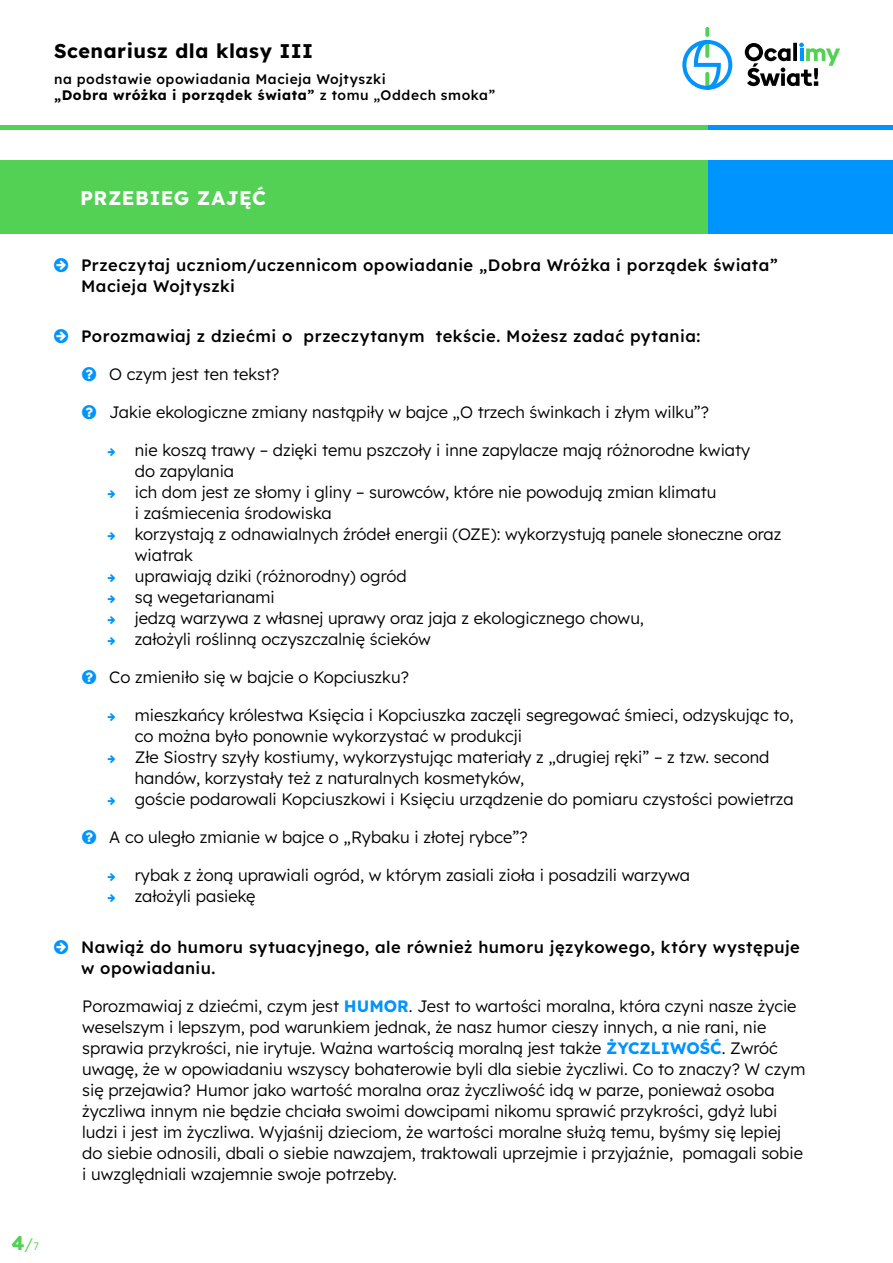
<style>
.page{position:relative;width:893px;height:1263px;background:#fff}
.page>*{position:absolute;margin:0;border:0;box-sizing:border-box;transform-origin:0 0}
.t1{font:700 19.8px "Lexend";letter-spacing:.025em;color:#000}
.t2{font:700 19.8px "Lexend";letter-spacing:.02em;color:#fff}
.t3{font:700 19.8px "Lexend";color:#52d154}
.t4{font:300 16.5px/21px "Lexend";color:#000}
.t5{font:500 16.5px/21px "Lexend";letter-spacing:.03em;color:#000}
.t6{font:500 13.8px/16.5px "Lexend";letter-spacing:.035em;color:#000}
.s1{font-weight:700}
.s2{font-weight:300;font-size:16.8px}
.s3{font-weight:300;font-size:10.8px}
.s4{font-weight:700;color:#0094ff}
</style>
<div class="page">
<div style="left:0;top:125px;width:893px;height:5px;background:#52d154"></div>
<div style="left:708px;top:125px;width:185px;height:5px;background:#0094ff"></div>
<svg style="left:705px;top:27px;width:4px;height:10px"></svg>
<svg style="left:682px;top:40px;width:50px;height:50px"></svg>
<svg style="left:745px;top:43px;width:95px;height:43px"></svg>
<div style="left:0;top:160px;width:893px;height:74px;background:#52d154"></div>
<div style="left:708px;top:160px;width:185px;height:74px;background:#0094ff"></div>
<p class="t1" style="left:54px;top:37px;width:261px">Scenariusz dla klasy III</p>
<p class="t6" style="left:54px;top:70px;width:443px">na podstawie opowiadania Macieja Wojtyszki<br><span class="s1">„Dobra wróżka i porządek świata”</span> z tomu „Oddech smoka”</p>
<p class="t3" style="left:11px;top:1228px;width:29px">4<span class="s2">/</span><span class="s3">7</span></p>
<p class="t2" style="left:80px;top:184px;width:187px">PRZEBIEG ZAJĘĆ</p>
<p class="t5" style="left:81px;top:253px;width:698px">Przeczytaj uczniom/uczennicom opowiadanie „Dobra Wróżka i porządek świata”<br>Macieja Wojtyszki</p>
<p class="t5" style="left:81px;top:325px;width:621px">Porozmawiaj z dziećmi o przeczytanym tekście. Możesz zadać pytania:</p>
<p class="t4" style="left:109px;top:363px;width:172px">O czym jest ten tekst?</p>
<p class="t4" style="left:109px;top:401px;width:601px">Jakie ekologiczne zmiany nastąpiły w bajce „O trzech świnkach i złym wilku”?</p>
<p class="t4" style="left:135px;top:439px;width:648px">nie koszą trawy – dzięki temu pszczoły i inne zapylacze mają różnorodne kwiaty<br>do zapylania<br>ich dom jest ze słomy i gliny – surowców, które nie powodują zmian klimatu<br>i zaśmiecenia środowiska<br>korzystają z odnawialnych źródeł energii (OZE): wykorzystują panele słoneczne oraz wiatrak<br>uprawiają dziki (różnorodny) ogród<br>są wegetarianami<br>jedzą warzywa z własnej uprawy oraz jaja z ekologicznego chowu,<br>założyli roślinną oczyszczalnię ścieków</p>
<p class="t4" style="left:109px;top:666px;width:301px">Co zmieniło się w bajcie o Kopciuszku?</p>
<p class="t4" style="left:135px;top:704px;width:660px">mieszkańcy królestwa Księcia i Kopciuszka zaczęli segregować śmieci, odzyskując to, co można było ponownie wykorzystać w produkcji<br>Złe Siostry szyły kostiumy, wykorzystując materiały z „drugiej ręki” – z tzw. second handów, korzystały też z naturalnych kosmetyków,<br>goście podarowali Kopciuszkowi i Księciu urządzenie do pomiaru czystości powietrza</p>
<p class="t4" style="left:109px;top:826px;width:420px">A co uległo zmianie w bajce o „Rybaku i złotej rybce”?</p>
<p class="t4" style="left:135px;top:864px;width:557px">rybak z żoną uprawiali ogród, w którym zasiali zioła i posadzili warzywa założyli pasiekę</p>
<p class="t5" style="left:81px;top:936px;width:720px">Nawiąż do humoru sytuacyjnego, ale również humoru językowego, który występuje w opowiadaniu.</p>
<p class="t4" style="left:82px;top:995px;width:725px">Porozmawiaj z dziećmi, czym jest <span class="s4">HUMOR</span>. Jest to wartości moralna, która czyni nasze życie weselszym i lepszym, pod warunkiem jednak, że nasz humor cieszy innych, a nie rani, nie sprawia przykrości, nie irytuje. Ważna wartością moralną jest także <span class="s4">ŻYCZLIWOŚĆ</span>. Zwróć uwagę, że w opowiadaniu wszyscy bohaterowie byli dla siebie życzliwi. Co to znaczy? W czym się przejawia? Humor jako wartość moralna oraz życzliwość idą w parze, ponieważ osoba życzliwa innym nie będzie chciała swoimi dowcipami nikomu sprawić przykrości, gdyż lubi ludzi i jest im życzliwa. Wyjaśnij dzieciom, że wartości moralne służą temu, byśmy się lepiej do siebie odnosili, dbali o siebie nawzajem, traktowali uprzejmie i przyjaźnie, pomagali sobie i uwzględniali wzajemnie swoje potrzeby.</p>
</div>
